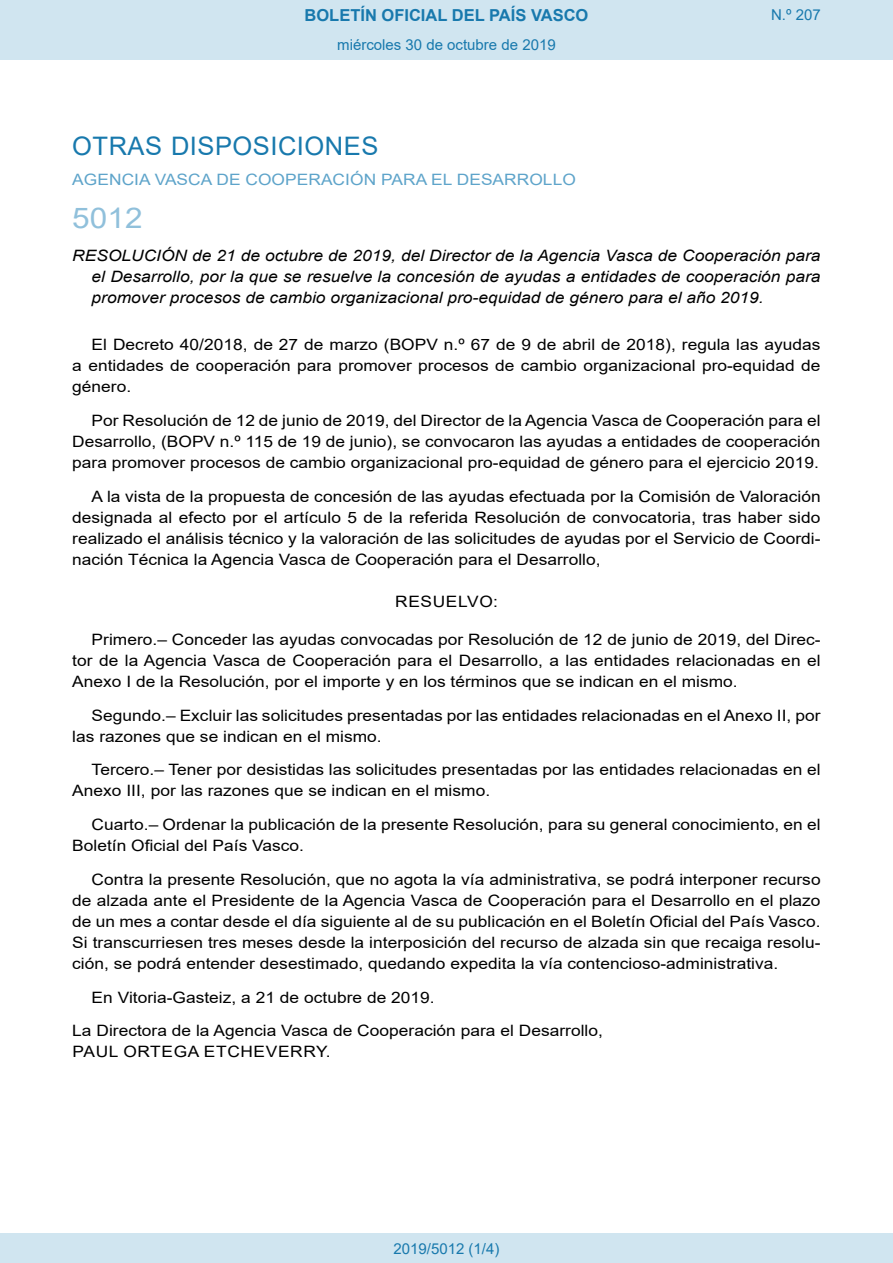
<style>
.page{position:relative;width:893px;height:1263px;background:#fff}
.page>*{position:absolute;margin:0;border:0;box-sizing:border-box;transform-origin:0 0}
.BOPVOrden{font:28.5px "Arial";color:#90c0db;scale:1.11 1}
.BOPVSeccion{font:25.5px "Arial";letter-spacing:.02em;color:#1879ad}
.t1{font:700 16.5px "Arial";color:#1879ad}
.BOPVDetalle{font:15.6px/21px "Arial";color:#000;text-align:justify;scale:1.11 1}
.BOPVTitulo{font:italic 15.6px/21px "Arial";color:#000;text-align:justify;scale:1.11 1}
.BOPVFirmaPuesto{font:15.6px "Arial";color:#000;scale:1.11 1}
.BOPVOrganismo{font:15.6px "Arial";letter-spacing:.005em;color:#5ea4ca;scale:1.11 1}
.BOPVFirmaLugFec{font:15.6px "Arial";color:#000;scale:1.11 1}
.BOPVFirmaNombre{font:15.6px "Arial";letter-spacing:.035em;color:#000;scale:1.11 1}
.BOPVClave{font:15.6px "Arial";letter-spacing:.035em;color:#000;scale:1.11 1}
.Paginacion_Centro{font:15px "Arial";color:#1879ad}
</style>
<div class="page">
<div style="left:0;top:0;width:893px;height:60px;background:#d0e5f0"></div>
<div style="left:0;top:1233px;width:893px;height:30px;background:#d0e5f0"></div>
<p class="t1" style="left:305px;top:3px;width:285px">BOLETÍN OFICIAL DEL PAÍS VASCO</p>
<p class="Paginacion_Centro" style="left:337px;top:35px;width:220px">miércoles 30 de octubre de 2019</p>
<p class="Paginacion_Centro" style="left:771px;top:5px;width:51px">N.º 207</p>
<p class="BOPVSeccion" style="left:72px;top:128px;width:308px">OTRAS DISPOSICIONES</p>
<p class="BOPVOrganismo" style="left:72px;top:169px;width:455px">AGENCIA VASCA DE COOPERACIÓN PARA EL DESARROLLO</p>
<p class="BOPVOrden" style="left:72px;top:198px;width:65px">5012</p>
<p class="BOPVTitulo" style="left:92px;top:246px;width:658px;text-indent:-19px">RESOLUCIÓN de 21 de octubre de 2019, del Director de la Agencia Vasca de Cooperación para el Desarrollo, por la que se resuelve la concesión de ayudas a entidades de cooperación para promover procesos de cambio organizacional pro-equidad de género para el año 2019.</p>
<p class="BOPVDetalle" style="left:72px;top:334px;width:676px;text-indent:19px">El Decreto 40/2018, de 27 de marzo (BOPV n.º 67 de 9 de abril de 2018), regula las ayudas a entidades de cooperación para promover procesos de cambio organizacional pro-equidad de género.</p>
<p class="BOPVDetalle" style="left:72px;top:410px;width:676px;text-indent:19px">Por Resolución de 12 de junio de 2019, del Director de la Agencia Vasca de Cooperación para el Desarrollo, (BOPV n.º 115 de 19 de junio), se convocaron las ayudas a entidades de cooperación para promover procesos de cambio organizacional pro-equidad de género para el ejercicio 2019.</p>
<p class="BOPVDetalle" style="left:72px;top:485px;width:676px;text-indent:19px">A la vista de la propuesta de concesión de las ayudas efectuada por la Comisión de Valoración designada al efecto por el artículo 5 de la referida Resolución de convocatoria, tras haber sido realizado el análisis técnico y la valoración de las solicitudes de ayudas por el Servicio de Coordi&shy;nación Técnica la Agencia Vasca de Cooperación para el Desarrollo,</p>
<p class="BOPVClave" style="left:395px;top:591px;width:94px">RESUELVO:</p>
<p class="BOPVDetalle" style="left:72px;top:629px;width:676px;text-indent:19px">Primero.– Conceder las ayudas convocadas por Resolución de 12 de junio de 2019, del Direc&shy;tor de la Agencia Vasca de Cooperación para el Desarrollo, a las entidades relacionadas en el Anexo I de la Resolución, por el importe y en los términos que se indican en el mismo.</p>
<p class="BOPVDetalle" style="left:72px;top:704px;width:675px;text-indent:19px">Segundo.– Excluir las solicitudes presentadas por las entidades relacionadas en el Anexo II, por las razones que se indican en el mismo.</p>
<p class="BOPVDetalle" style="left:72px;top:759px;width:676px;text-indent:19px">Tercero.– Tener por desistidas las solicitudes presentadas por las entidades relacionadas en el<br>Anexo III, por las razones que se indican en el mismo.</p>
<p class="BOPVDetalle" style="left:72px;top:814px;width:676px;text-indent:19px">Cuarto.– Ordenar la publicación de la presente Resolución, para su general conocimiento, en el<br>Boletín Oficial del País Vasco.</p>
<p class="BOPVDetalle" style="left:72px;top:869px;width:676px;text-indent:19px">Contra la presente Resolución, que no agota la vía administrativa, se podrá interponer recurso de alzada ante el Presidente de la Agencia Vasca de Cooperación para el Desarrollo en el plazo de un mes a contar desde el día siguiente al de su publicación en el Boletín Oficial del País Vasco.<br>Si transcurriesen tres meses desde la interposición del recurso de alzada sin que recaiga resolu&shy;ción, se podrá entender desestimado, quedando expedita la vía contencioso-administrativa.</p>
<p class="BOPVFirmaLugFec" style="left:92px;top:986px;width:311px">En Vitoria-Gasteiz, a 21 de octubre de 2019.</p>
<p class="BOPVFirmaPuesto" style="left:72px;top:1020px;width:480px">La Directora de la Agencia Vasca de Cooperación para el Desarrollo,</p>
<p class="BOPVFirmaNombre" style="left:73px;top:1041px;width:234px">PAUL ORTEGA ETCHEVERRY.</p>
<p class="Paginacion_Centro" style="left:393px;top:1238px;width:107px">2019/5012 (1/4)</p>
</div>
